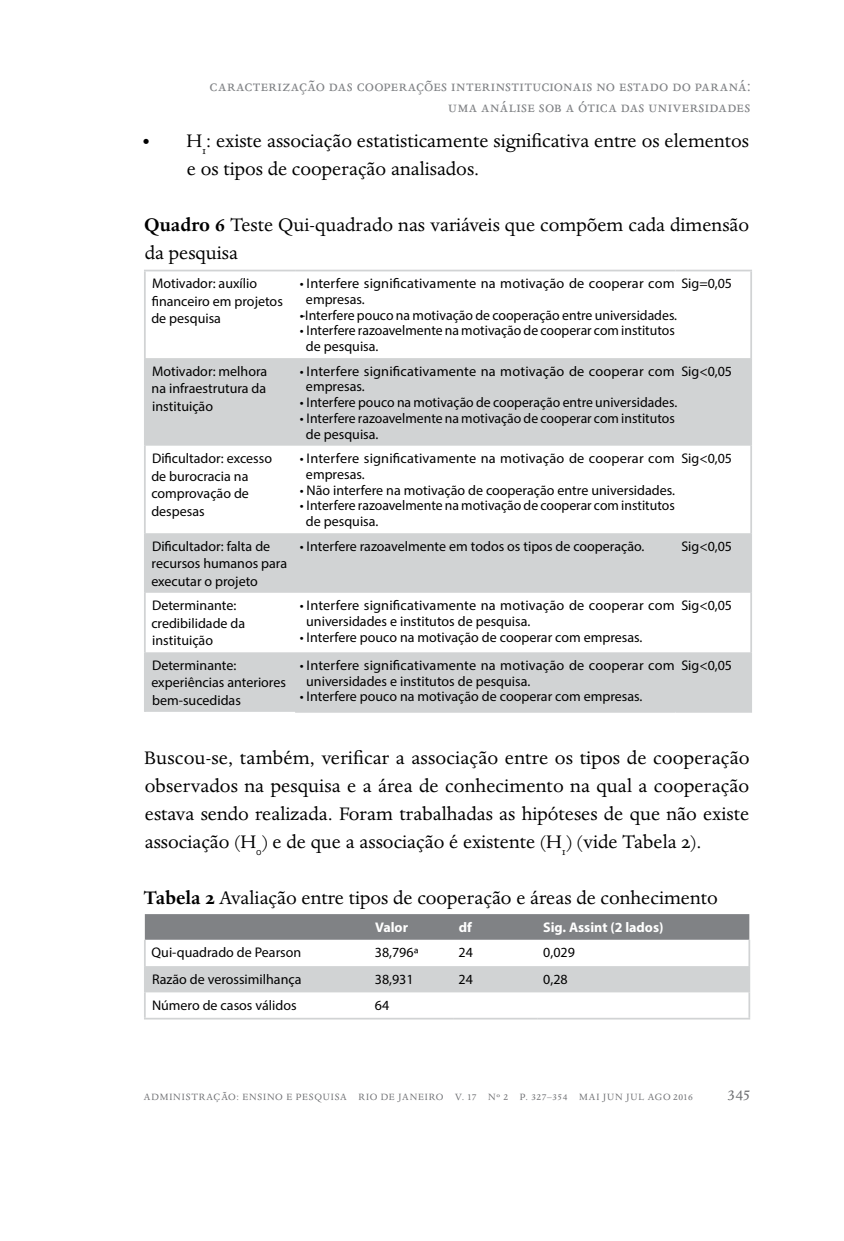
<style>
.page{position:relative;width:844px;height:1241px;background:#fff}
.page>*{position:absolute;margin:0;border:0;box-sizing:border-box;transform-origin:0 0}
._0000_Corpo__1{font:21px/28px "Dante MT Std";color:#000}
._3000_Título_da_Figu{font:21px/28px "Dante MT Std";color:#000}
.t1{font:17.5px/21px "Dante MT Std";letter-spacing:.02em;color:#808285;text-align:right}
.t2{font:17.5px "Dante MT Std";color:#6d6e71}
._0000_Tabela{font:14px/17.5px "Myriad Pro";color:#000}
._0000_Tabela_Header{font:700 14px "Myriad Pro";color:#fff}
.t3{font:10.5px "Dante MT Std";letter-spacing:.09em;color:#6d6e71}
.s1{font-weight:700}
</style>
<div class="page">
<svg style="left:146px;top:358px;width:604px;height:353px;fill:#d1d3d4"></svg>
<hr style="left:144px;top:358px;width:2px;height:87px;background:#d1d3d4">
<hr style="left:144px;top:445px;width:2px;height:88px;background:#d1d3d4">
<hr style="left:144px;top:533px;width:2px;height:59px;background:#d1d3d4">
<hr style="left:144px;top:592px;width:2px;height:60px;background:#d1d3d4">
<hr style="left:144px;top:652px;width:2px;height:59px;background:#d1d3d4">
<hr style="left:144px;top:269px;width:151px;height:2px;background:#d1d3d4">
<hr style="left:144px;top:271px;width:2px;height:87px;background:#d1d3d4">
<hr style="left:295px;top:269px;width:380px;height:2px;background:#d1d3d4">
<hr style="left:675px;top:269px;width:76px;height:2px;background:#d1d3d4">
<hr style="left:750px;top:271px;width:1px;height:87px;background:#d1d3d4">
<hr style="left:750px;top:358px;width:1px;height:87px;background:#d1d3d4">
<hr style="left:750px;top:445px;width:1px;height:88px;background:#d1d3d4">
<hr style="left:750px;top:533px;width:1px;height:59px;background:#d1d3d4">
<hr style="left:750px;top:592px;width:1px;height:60px;background:#d1d3d4">
<hr style="left:750px;top:652px;width:1px;height:58px;background:#d1d3d4">
<hr style="left:675px;top:710px;width:76px;height:2px;background:#d1d3d4">
<hr style="left:295px;top:710px;width:380px;height:2px;background:#d1d3d4">
<div style="left:145px;top:914px;width:604px;height:25px;background:#808285"></div>
<svg style="left:146px;top:939px;width:602px;height:54px"></svg>
<div style="left:146px;top:965px;width:602px;height:27px;background:#d1d3d4"></div>
<hr style="left:144px;top:939px;width:2px;height:26px;background:#d1d3d4">
<hr style="left:144px;top:965px;width:2px;height:27px;background:#d1d3d4">
<hr style="left:144px;top:992px;width:2px;height:25px;background:#d1d3d4">
<hr style="left:144px;top:1017px;width:225px;height:2px;background:#d1d3d4">
<hr style="left:369px;top:1017px;width:84px;height:2px;background:#d1d3d4">
<hr style="left:453px;top:1017px;width:84px;height:2px;background:#d1d3d4">
<hr style="left:748px;top:992px;width:2px;height:25px;background:#d1d3d4">
<hr style="left:537px;top:1017px;width:213px;height:2px;background:#d1d3d4">
<hr style="left:748px;top:939px;width:2px;height:26px;background:#d1d3d4">
<hr style="left:748px;top:965px;width:2px;height:27px;background:#d1d3d4">
<p class="t1" style="left:209px;top:75px;width:543px">CARACTERIZAÇÃO DAS COOPERAÇÕES INTERINSTITUCIONAIS NO ESTADO DO PARANÁ:<br>UMA ANÁLISE SOB A ÓTICA DAS UNIVERSIDADES</p>
<p class="_0000_Corpo__1" style="left:187px;top:127px;width:563px;text-indent:-44px">• H<sub>1</sub>: existe associação estatisticamente significativa entre os elementos e os tipos de cooperação analisados.</p>
<p class="_3000_Título_da_Figu" style="left:144px;top:211px;width:606px"><span class="s1">Quadro 6</span> Teste Qui-quadrado nas variáveis que compõem cada dimensão da pesquisa</p>
<p class="_0000_Tabela" style="left:151px;top:274px;width:133px">Motivador: auxílio financeiro em projetos de pesquisa</p>
<p class="_0000_Tabela" style="left:306px;top:275px;width:370px;line-height:15.8px;text-indent:-6px">• Interfere significativamente na motivação de cooperar com empresas.</p>
<p class="_0000_Tabela" style="left:681px;top:274px;width:52px">Sig=0,05</p>
<p class="_0000_Tabela" style="left:299px;top:306px;width:379px">•-Interfere pouco na motivação de cooperação entre universidades.</p>
<p class="_0000_Tabela" style="left:306px;top:322px;width:370px;line-height:15.8px;text-indent:-6px">• Interfere razoavelmente na motivação de cooperar com institutos de pesquisa.</p>
<p class="_0000_Tabela" style="left:152px;top:362px;width:117px;text-align:justify">Motivador: melhora na infraestrutura da instituição</p>
<p class="_0000_Tabela" style="left:306px;top:363px;width:370px;line-height:15.8px;text-indent:-6px">• Interfere significativamente na motivação de cooperar com empresas.</p>
<p class="_0000_Tabela" style="left:681px;top:362px;width:52px">Sig&lt;0,05</p>
<p class="_0000_Tabela" style="left:299px;top:393px;width:379px">• Interfere pouco na motivação de cooperação entre universidades.</p>
<p class="_0000_Tabela" style="left:306px;top:410px;width:370px;line-height:15.8px;text-indent:-6px">• Interfere razoavelmente na motivação de cooperar com institutos de pesquisa.</p>
<p class="_0000_Tabela" style="left:151px;top:449px;width:122px">Dificultador: excesso de burocracia na comprovação de despesas</p>
<p class="_0000_Tabela" style="left:306px;top:450px;width:370px;line-height:15.8px;text-indent:-6px">• Interfere significativamente na motivação de cooperar com empresas.</p>
<p class="_0000_Tabela" style="left:681px;top:449px;width:52px">Sig&lt;0,05</p>
<p class="_0000_Tabela" style="left:299px;top:481px;width:377px">• Não interfere na motivação de cooperação entre universidades.</p>
<p class="_0000_Tabela" style="left:306px;top:497px;width:370px;line-height:15.8px;text-indent:-6px">• Interfere razoavelmente na motivação de cooperar com institutos de pesquisa.</p>
<p class="_0000_Tabela" style="left:151px;top:537px;width:137px">Dificultador: falta de recursos humanos para executar o projeto</p>
<p class="_0000_Tabela" style="left:299px;top:537px;width:346px">• Interfere razoavelmente em todos os tipos de cooperação.</p>
<p class="_0000_Tabela" style="left:681px;top:537px;width:52px">Sig&lt;0,05</p>
<p class="_0000_Tabela" style="left:151px;top:596px;width:95px">Determinante: credibilidade da instituição</p>
<p class="_0000_Tabela" style="left:306px;top:597px;width:370px;line-height:15.8px;text-indent:-7px">• Interfere significativamente na motivação de cooperar com universidades e institutos de pesquisa.</p>
<p class="_0000_Tabela" style="left:681px;top:596px;width:52px">Sig&lt;0,05</p>
<p class="_0000_Tabela" style="left:299px;top:628px;width:344px">• Interfere pouco na motivação de cooperar com empresas.</p>
<p class="_0000_Tabela" style="left:151px;top:656px;width:136px">Determinante: experiências anteriores bem-sucedidas</p>
<p class="_0000_Tabela" style="left:306px;top:657px;width:370px;line-height:15.8px;text-indent:-7px">• Interfere significativamente na motivação de cooperar com universidades e institutos de pesquisa.</p>
<p class="_0000_Tabela" style="left:299px;top:687px;width:344px">• Interfere pouco na motivação de cooperar com empresas.</p>
<p class="_0000_Tabela" style="left:681px;top:656px;width:52px">Sig&lt;0,05</p>
<p class="_0000_Corpo__1" style="left:144px;top:743px;width:606px;text-align:justify">Buscou-se, também, verificar a associação entre os tipos de cooperação observados na pesquisa e a área de conhecimento na qual a cooperação estava sendo realizada. Foram trabalhadas as hipóteses de que não existe associação (H<sub>0</sub>) e de que a associação é existente (H<sub>1</sub>) (vide Tabela 2).</p>
<p class="_3000_Título_da_Figu" style="left:143px;top:883px;width:576px"><span class="s1">Tabela 2</span> Avaliação entre tipos de cooperação e áreas de conhecimento</p>
<p class="_0000_Tabela_Header" style="left:375px;top:917px;width:34px">Valor</p>
<p class="_0000_Tabela_Header" style="left:458px;top:917px;width:15px">df</p>
<p class="_0000_Tabela_Header" style="left:543px;top:917px;width:122px">Sig. Assint (2 lados)</p>
<p class="_0000_Tabela" style="left:151px;top:943px;width:151px">Qui-quadrado de Pearson</p>
<p class="_0000_Tabela" style="left:375px;top:943px;width:45px">38,796ª</p>
<p class="_0000_Tabela" style="left:458px;top:943px;width:16px">24</p>
<p class="_0000_Tabela" style="left:543px;top:943px;width:33px">0,029</p>
<p class="_0000_Tabela" style="left:152px;top:969px;width:151px">Razão de verossimilhança</p>
<p class="_0000_Tabela" style="left:375px;top:969px;width:40px">38,931</p>
<p class="_0000_Tabela" style="left:458px;top:969px;width:16px">24</p>
<p class="_0000_Tabela" style="left:543px;top:969px;width:26px">0,28</p>
<p class="_0000_Tabela" style="left:152px;top:996px;width:146px">Número de casos válidos</p>
<p class="_0000_Tabela" style="left:375px;top:996px;width:16px">64</p>
<p class="t3" style="left:144px;top:1090px;width:550px">ADMINISTRAÇÃO: ENSINO E PESQUISA RIO DE JANEIRO V. 17 No 2 P. 327–354 MAI JUN JUL AGO 2016</p>
<p class="t2" style="left:727px;top:1083px;width:25px">345</p>
</div>
